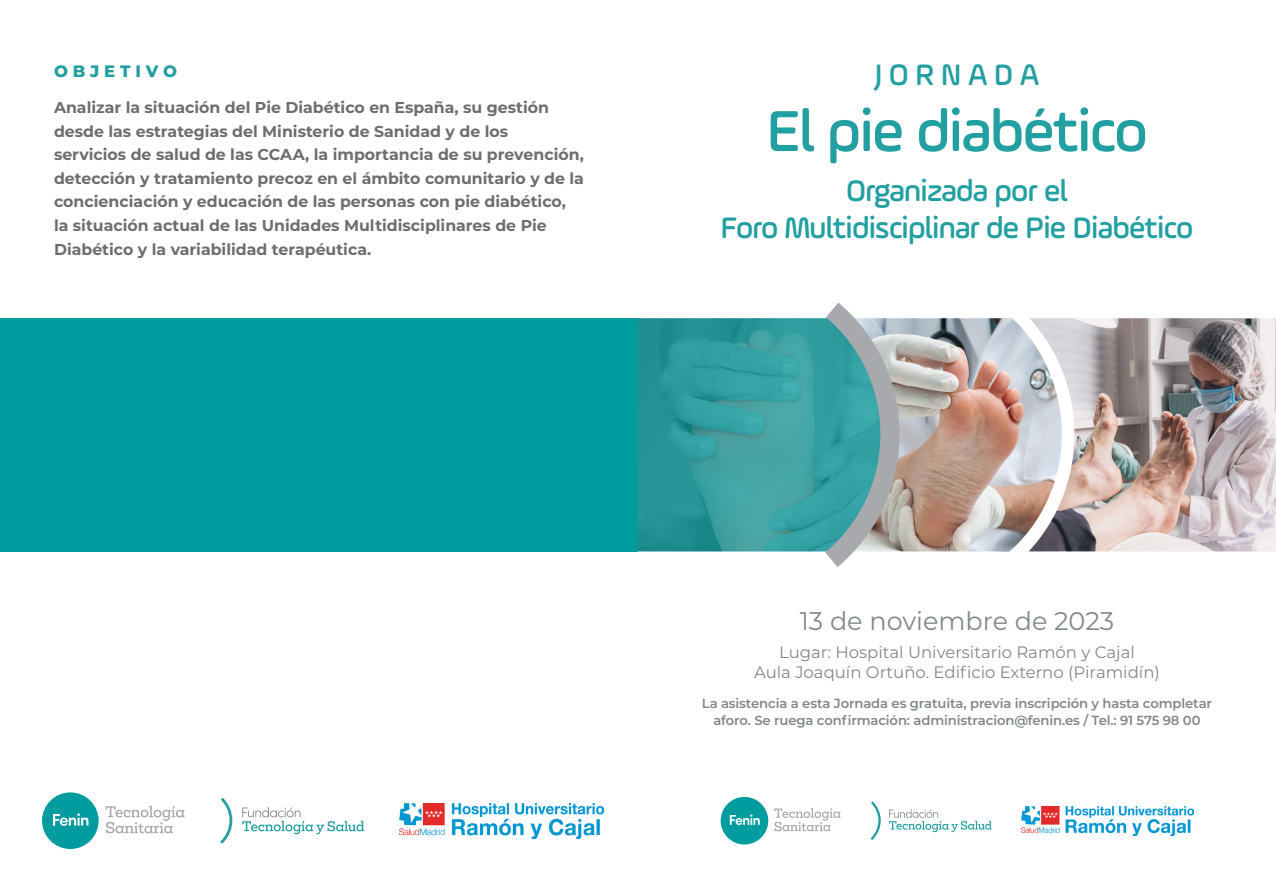
<style>
.page{position:relative;width:1276px;height:893px;background:#fff}
.page>*{position:absolute;margin:0;border:0;box-sizing:border-box;transform-origin:0 0}
.t1{font:500 61.35px "Ample Soft";letter-spacing:-.025em;color:#229fa1}
.t2{font:500 31.5px/37.8px "Ample Soft";letter-spacing:-.025em;color:#229fa1;text-align:center}
.t3{font:25.5px "Montserrat";color:#818889}
.t4{font:16.5px "Montserrat";color:#818889}
.Hora{font:800 16.5px "Montserrat";color:#229fa1}
.Hora-2{font:700 15.75px/23.5px "Montserrat";color:#6c6d70}
.Ponente{font:600 13.2px/16.5px "Montserrat";letter-spacing:-.01em;color:#818889;text-align:center}
</style>
<div class="page">
<div style="left:0;top:318px;width:638px;height:233px;background:#009ca0"></div>
<img style="left:1074px;top:318px;width:202px;height:233px">
<img style="left:899px;top:318px;width:107px;height:233px">
<img style="left:638px;top:318px;width:187px;height:233px">
<img style="left:1006px;top:318px;width:68px;height:234px">
<svg style="left:825px;top:303px;width:74px;height:264px;background:#7bafb1"></svg>
<svg style="left:220px;top:798px;width:12px;height:46px"></svg>
<svg style="left:242px;top:807px;width:122px;height:27px"></svg>
<svg style="left:106px;top:806px;width:78px;height:27px"></svg>
<div style="left:42px;top:792px;width:57px;height:57px;background:#009ca0;border-radius:50%"></div>
<svg style="left:53px;top:813px;width:35px;height:13px"></svg>
<img style="left:400px;top:803px;width:204px;height:35px">
<svg style="left:870px;top:801px;width:10px;height:39px"></svg>
<svg style="left:889px;top:809px;width:102px;height:23px"></svg>
<svg style="left:774px;top:808px;width:66px;height:23px"></svg>
<div style="left:720px;top:797px;width:48px;height:47px;background:#009ca0;border-radius:50%"></div>
<svg style="left:730px;top:814px;width:29px;height:11px"></svg>
<img style="left:1021px;top:806px;width:172px;height:29px">
<p class="Hora" style="left:54px;top:59px;width:125px">O B J E T I V O</p>
<p class="Hora-2" style="left:54px;top:95px;width:531px">Analizar la situación del Pie Diabético en España, su gestión desde las estrategias del Ministerio de Sanidad y de los servicios de salud de las CCAA, la importancia de su prevención, detección y tratamiento precoz en el ámbito comunitario y de la concienciación y educación de las personas con pie diabético, la situación actual de las Unidades Multidisciplinares de Pie Diabético y la variabilidad terapéutica.</p>
<p class="t2" style="left:874px;top:55px;width:167px">J O R N A D A</p>
<p class="t1" style="left:766px;top:94px;width:383px">El pie diabético</p>
<p class="t2" style="left:720px;top:171px;width:474px">Organizada por el<br>Foro Multidisciplinar de Pie Diabético</p>
<p class="t3" style="left:799px;top:603px;width:316px">13 de noviembre de 2023</p>
<p class="t4" style="left:779px;top:641px;width:357px">Lugar: Hospital Universitario Ramón y Cajal</p>
<p class="t4" style="left:754px;top:661px;width:407px">Aula Joaquín Ortuño. Edificio Externo (Piramidín)</p>
<p class="Ponente" style="left:702px;top:695px;width:512px">La asistencia a esta Jornada es gratuita, previa inscripción y hasta completar aforo. Se ruega confirmación: administracion@fenin.es / Tel.: 91 575 98 00</p>
</div>
